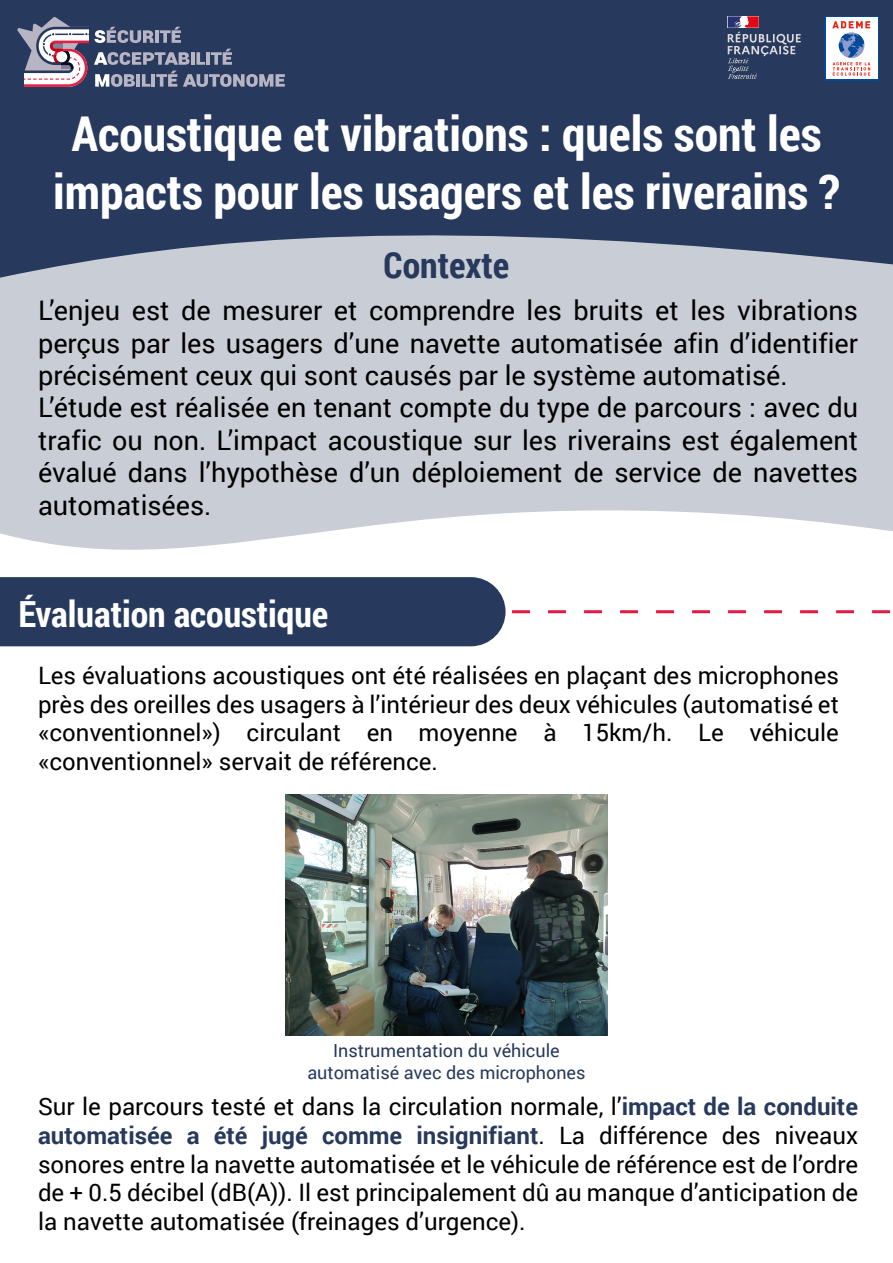
<style>
.page{position:relative;width:893px;height:1263px;background:#fff}
.page>*{position:absolute;margin:0;border:0;box-sizing:border-box;transform-origin:0 0}
.t1{font:700 48px/57.6px "Roboto Condensed";color:#fff;text-align:center}
.t2{font:700 36px "Roboto Condensed";color:#fff}
.t3{font:700 36px "Roboto Condensed";color:#27395c}
.t4{font:27px/32.4px "Roboto";color:#000}
.t5{font:24px/28.8px "Roboto";color:#000;text-align:justify}
.t6{font:18px/21.6px "Roboto";color:#27395c;text-align:center}
.s1{font-weight:700;color:#27395c}
</style>
<div class="page">
<svg style="left:0;top:278px;width:893px;height:272px;fill:#c9cdd5"></svg>
<svg style="left:0;top:0;width:893px;height:278px;fill:#27395c"></svg>
<svg style="left:728px;top:16px;width:73px;height:63px"></svg>
<div style="left:824px;top:16px;width:55px;height:64px;background:linear-gradient(to right,#fff,#fffefe)"></div>
<svg style="left:832px;top:21px;width:38px;height:55px"></svg>
<div style="left:0;top:577px;width:505px;height:69px;background:#27395c"></div>
<svg style="left:512px;top:610px;width:379px;height:3px"></svg>
<svg style="left:95px;top:27px;width:59px;height:16px"></svg>
<hr style="left:155px;top:30px;width:4px;height:13px;background:#b7b4c4">
<svg style="left:160px;top:27px;width:21px;height:16px"></svg>
<svg style="left:94px;top:52px;width:96px;height:13px"></svg>
<hr style="left:191px;top:52px;width:4px;height:13px;background:#b7b4c4">
<svg style="left:196px;top:52px;width:9px;height:13px"></svg>
<hr style="left:206px;top:52px;width:4px;height:13px;background:#b7b4c4">
<svg style="left:211px;top:49px;width:21px;height:16px"></svg>
<svg style="left:95px;top:74px;width:40px;height:13px"></svg>
<hr style="left:136px;top:74px;width:4px;height:13px;background:#b7b4c4">
<svg style="left:142px;top:71px;width:35px;height:16px"></svg>
<svg style="left:183px;top:74px;width:102px;height:13px"></svg>
<svg style="left:17px;top:17px;width:71px;height:70px"></svg>
<img style="left:285px;top:794px;width:323px;height:242px">
<h1 class="t1" style="left:53px;top:104px;width:788px">Acoustique et vibrations : quels sont les impacts pour les usagers et les riverains ?</h1>
<h2 class="t3" style="left:384px;top:240px;width:127px">Contexte</h2>
<p class="t4" style="left:38px;top:293px;width:822px">L’enjeu est de mesurer et comprendre les bruits et les vibrations perçus par les usagers d’une navette automatisée afin d’identifier précisément ceux qui sont causés par le système automatisé.<br>L’étude est réalisée en tenant compte du type de parcours : avec du trafic ou non. L’impact acoustique sur les riverains est également évalué dans l’hypothèse d’un déploiement de service de navettes automatisées.</p>
<h2 class="t2" style="left:18px;top:589px;width:312px">Évaluation acoustique</h2>
<p class="t5" style="left:38px;top:660px;width:802px">Les évaluations acoustiques ont été réalisées en plaçant des microphones près des oreilles des usagers à l’intérieur des deux véhicules (automatisé et «conventionnel») circulant en moyenne à 15km/h. Le véhicule «conventionnel» servait de référence.</p>
<p class="t6" style="left:307px;top:1039px;width:280px">Instrumentation du véhicule automatisé avec des microphones</p>
<p class="t5" style="left:38px;top:1091px;width:822px">Sur le parcours testé et dans la circulation normale, l’<span class="s1">impact de la conduite automatisée a été jugé comme insignifiant</span>. La différence des niveaux sonores entre la navette automatisée et le véhicule de référence est de l’ordre de + 0.5 décibel (dB(A)). Il est principalement dû au manque d’anticipation de la navette automatisée (freinages d’urgence).</p>
</div>
